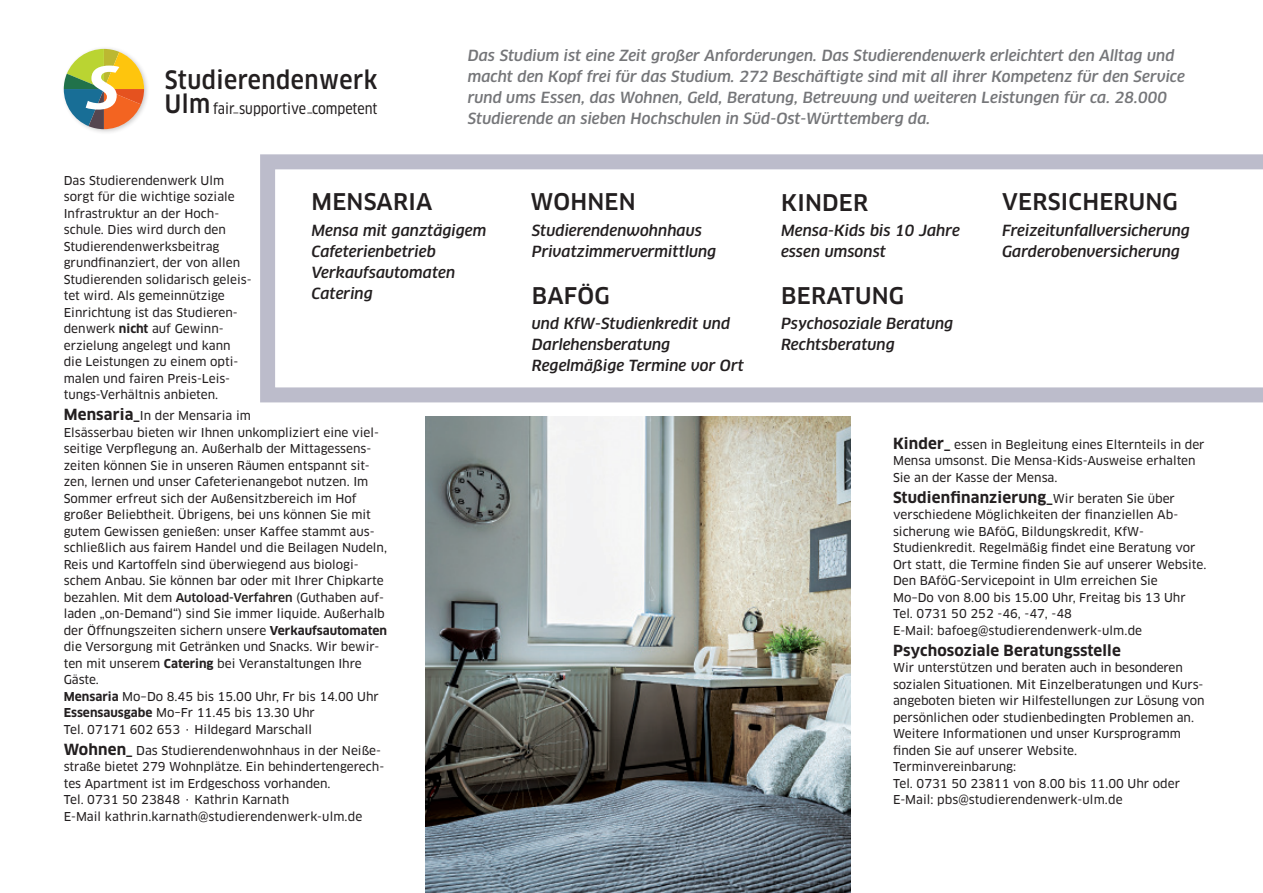
<style>
.page{position:relative;width:1263px;height:893px;background:#fff}
.page>*{position:absolute;margin:0;border:0;box-sizing:border-box;transform-origin:0 0}
.t1{font:500 24.75px "Clan OT Narr";letter-spacing:.02em;color:#231f20}
.t2{font:500 22.5px "Clan OT";letter-spacing:.01em;color:#231f20}
.t3{font:italic 500 15px/21px "Clan OT";color:#757679}
.t4{font:italic 500 15px/21px "Clan OT";color:#231f20}
.t5{font:700 15px "Clan OT";letter-spacing:.01em;color:#231f20}
.t6{font:14.55px "Clan OT Narr News";color:#231f20;scale:.95 1}
.t7{font:12px/16.5px "Clan OT News";color:#231f20}
.s1{font-family:"Clan OT Narr";font-weight:500;font-size:24.75px}
.s2{font-size:13.2px}
.s3{font-size:13.95px}
.s4{font-family:"Clan OT";font-weight:700}
.s5{font-family:"Clan OT";font-weight:700;font-size:15px}
.s6{font-family:"Clan OT";font-weight:500}
.s7{font-family:"Clan OT News";font-weight:400;font-size:12px}
</style>
<div class="page">
<img style="left:425px;top:416px;width:425px;height:477px">
<svg style="left:260px;top:154px;width:1003px;height:248px"></svg>
<div style="left:61px;top:46px;width:89px;height:89px;background:#231f20;opacity:.24"></div>
<svg style="left:64px;top:49px;width:80px;height:80px"></svg>
<h1 class="t1" style="left:165px;top:66px;width:214px">Studierendenwerk</h1>
<p class="t6" style="left:165px;top:100px;width:225px"><span class="s1">Ulm</span> fair<span class="s2">_</span>supportive<span class="s3">_</span>competent</p>
<p class="t3" style="left:468px;top:45px;width:719px">Das Studium ist eine Zeit großer Anforderungen. Das Studierendenwerk erleichtert den Alltag und macht den Kopf frei für das Studium. 272 Beschäftigte sind mit all ihrer Kompetenz für den Service rund ums Essen, das Wohnen, Geld, Beratung, Betreuung und weiteren Leistungen für ca. 28.000<br>Studierende an sieben Hochschulen in Süd-Ost-Württemberg da.</p>
<p class="t7" style="left:64px;top:172px;width:189px">Das Studierendenwerk Ulm sorgt für die wichtige soziale<br>Infrastruktur an der Hoch&shy;schule. Dies wird durch den<br>Studierendenwerksbeitrag grundfinanziert, der von allen<br>Studierenden solidarisch geleis&shy;tet wird. Als gemeinnützige<br>Einrichtung ist das Studieren&shy;denwerk <span class="s4">nicht</span> auf Gewinn&shy;erzielung angelegt und kann die Leistungen zu einem opti&shy;malen und fairen Preis-Leis&shy;tungs-Verhältnis anbieten.</p>
<p class="t7" style="left:64px;top:408px;width:325px"><span class="s5">Mensaria_</span>In der Mensaria im<br>Elsässerbau bieten wir Ihnen unkompliziert eine viel&shy;seitige Verpflegung an. Außerhalb der Mittagessens&shy;zeiten können Sie in unseren Räumen entspannt sit&shy;zen, lernen und unser Cafeterienangebot nutzen. Im Sommer erfreut sich der Außensitzbereich im Hof großer Beliebtheit. Übrigens, bei uns können Sie mit gutem Gewissen genießen: unser Kaffee stammt aus&shy;schließlich aus fairem Handel und die Beilagen Nudeln, Reis und Kartoffeln sind überwiegend aus biologi&shy;schem Anbau. Sie können bar oder mit Ihrer Chipkarte bezahlen. Mit dem <span class="s6">Autoload-Verfahren</span> (Guthaben auf&shy;laden „on-Demand“) sind Sie immer liquide. Außerhalb der Öffnungszeiten sichern unsere <span class="s4">Verkaufsautomaten </span>die Versorgung mit Getränken und Snacks. Wir bewir&shy;ten mit unserem <span class="s4">Catering</span> bei Veranstaltungen Ihre Gäste.<br><span class="s4">Mensaria</span> Mo–Do 8.45 bis 15.00 Uhr, Fr bis 14.00 Uhr <span class="s4">Essensausgabe</span> Mo–Fr 11.45 bis 13.30 Uhr<br>Tel. 07171 602 653 ⋅ Hildegard Marschall</p>
<p class="t7" style="left:64px;top:742px;width:322px"><span class="s5">Wohnen_</span> Das Studierendenwohnhaus in der Neiße&shy;straße bietet 279 Wohnplätze. Ein behindertengerech&shy;tes Apartment ist im Erdgeschoss vorhanden.<br>Tel. 0731 50 23848 ⋅ Kathrin Karnath<br>E-Mail kathrin.karnath@studierendenwerk-ulm.de</p>
<h2 class="t2" style="left:311px;top:189px;width:122px">MENSARIA</h2>
<p class="t4" style="left:311px;top:220px;width:176px">Mensa mit ganztägigem<br>Cafeterienbetrieb<br>Verkaufsautomaten<br>Catering</p>
<h2 class="t2" style="left:530px;top:189px;width:107px">WOHNEN</h2>
<p class="t4" style="left:532px;top:220px;width:186px">Studierendenwohnhaus<br>Privatzimmervermittlung</p>
<h2 class="t2" style="left:781px;top:189px;width:89px">KINDER</h2>
<p class="t4" style="left:781px;top:220px;width:180px">Mensa-Kids bis 10 Jahre essen umsonst</p>
<h2 class="t2" style="left:1002px;top:189px;width:177px">VERSICHERUNG</h2>
<p class="t4" style="left:1002px;top:220px;width:189px">Freizeitunfallversicherung<br>Garderobenversicherung</p>
<h2 class="t2" style="left:532px;top:283px;width:79px">BAFÖG</h2>
<p class="t4" style="left:532px;top:313px;width:214px">und KfW-Studienkredit und<br>Darlehensberatung<br>Regelmäßige Termine vor Ort</p>
<h2 class="t2" style="left:781px;top:283px;width:124px">BERATUNG</h2>
<p class="t4" style="left:781px;top:313px;width:174px">Psychosoziale Beratung<br>Rechtsberatung</p>
<p class="t7" style="left:893px;top:436px;width:313px"><span class="s5">Kinder_</span> essen in Begleitung eines Elternteils in der<br>Mensa umsonst. Die Mensa-Kids-Ausweise erhalten<br>Sie an der Kasse der Mensa.</p>
<p class="t5" style="left:893px;top:488px;width:283px">Studienfinanzierung_<span class="s7">Wir beraten Sie über</span></p>
<p class="t7" style="left:893px;top:506px;width:315px">verschiedene Möglichkeiten der finanziellen Ab&shy;sicherung wie BAföG, Bildungskredit, KfW-Studienkredit. Regelmäßig findet eine Beratung vor Ort statt, die Termine finden Sie auf unserer Website.<br>Den BAföG-Servicepoint in Ulm erreichen Sie<br>Mo–Do von 8.00 bis 15.00 Uhr, Freitag bis 13 Uhr Tel. 0731 50 252 -46, -47, -48<br>E-Mail: bafoeg@studierendenwerk-ulm.de</p>
<p class="t5" style="left:893px;top:641px;width:229px">Psychosoziale Beratungsstelle</p>
<p class="t7" style="left:893px;top:659px;width:313px">Wir unterstützen und beraten auch in besonderen sozialen Situationen. Mit Einzelberatungen und Kurs&shy;angeboten bieten wir Hilfestellungen zur Lösung von persönlichen oder studienbedingten Problemen an.<br>Weitere Informationen und unser Kursprogramm finden Sie auf unserer Website.<br>Terminvereinbarung:<br>Tel. 0731 50 23811 von 8.00 bis 11.00 Uhr oder E-Mail: pbs@studierendenwerk-ulm.de</p>
</div>
